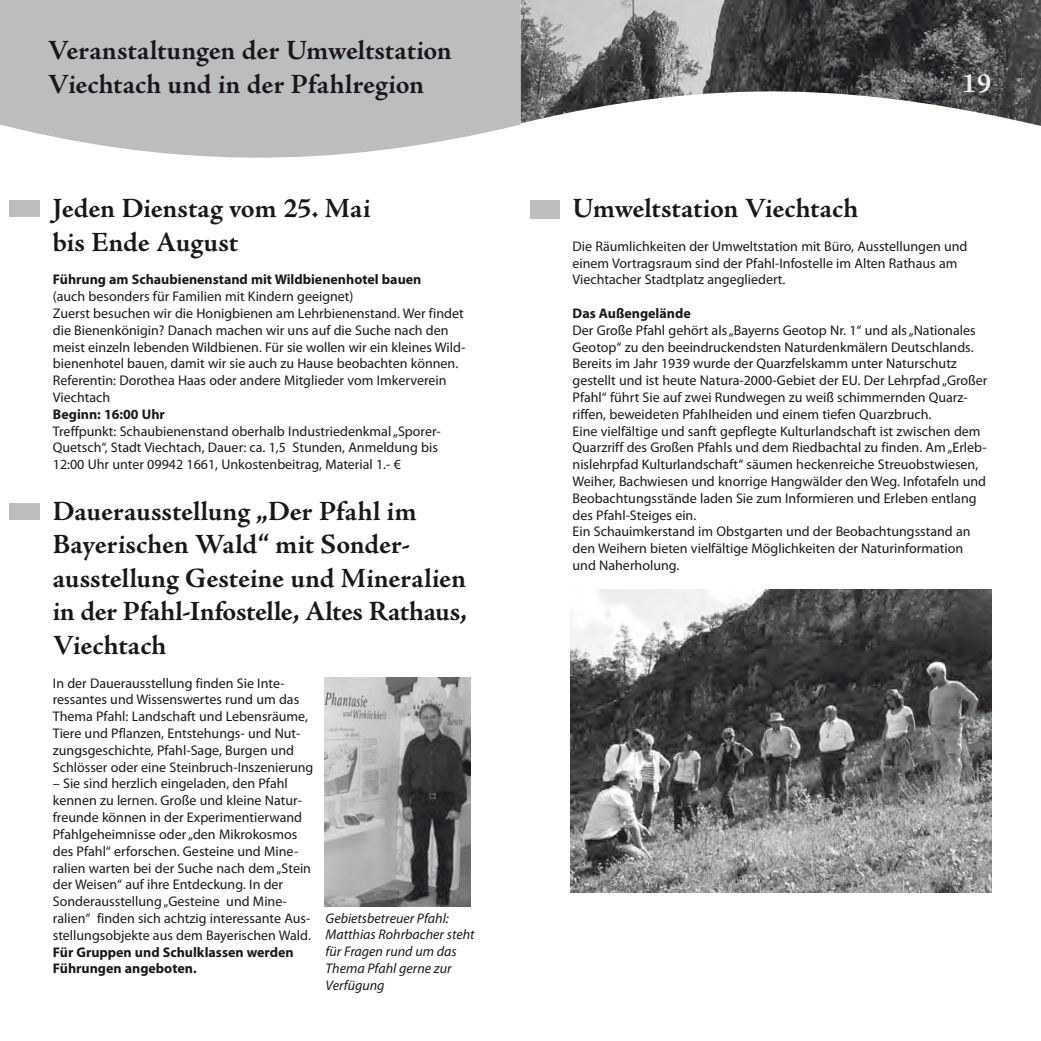
<style>
.page{position:relative;width:1041px;height:1041px;background:#fff}
.page>*{position:absolute;margin:0;border:0;box-sizing:border-box;transform-origin:0 0}
.t1{font:700 28px/33.6px "Adobe Jenson Pro";color:#1a171c}
.t2{font:700 28px "Adobe Jenson Pro";color:#ededee}
.t3{font:14px/16.8px "Myriad Pro";color:#1a171c}
.t4{font:700 14px/16.8px "Myriad Pro";color:#1a171c}
.t5{font:italic 14px/16.8px "Myriad Pro";color:#1a171c}
</style>
<div class="page">
<img style="left:520px;top:0;width:521px;height:126px">
<svg style="left:0;top:0;width:520px;height:158px;background:#c0c1c3"></svg>
<div style="left:530px;top:200px;width:30px;height:19px;background:#bcbdbf"></div>
<div style="left:9px;top:200px;width:30px;height:17px;background:#bcbdbf"></div>
<div style="left:9px;top:503px;width:30px;height:17px;background:#bcbdbf"></div>
<img style="left:570px;top:590px;width:421px;height:302px">
<img style="left:324px;top:677px;width:147px;height:229px">
<h1 class="t1" style="left:48px;top:36px;width:405px">Veranstaltungen der Umweltstation<br>Viechtach und in der Pfahlregion</h1>
<h1 class="t1" style="left:53px;top:194px;width:319px">Jeden Dienstag vom 25. Mai bis Ende August</h1>
<p class="t4" style="left:53px;top:273px;width:370px">Führung am Schaubienenstand mit Wildbienenhotel bauen</p>
<p class="t3" style="left:53px;top:289px;width:414px">(auch besonders für Familien mit Kindern geeignet)<br>Zuerst besuchen wir die Honigbienen am Lehrbienenstand. Wer findet die Bienenkönigin? Danach machen wir uns auf die Suche nach den meist einzeln lebenden Wildbienen. Für sie wollen wir ein kleines Wild&shy;bienenhotel bauen, damit wir sie auch zu Hause beobachten können.<br>Referentin: Dorothea Haas oder andere Mitglieder vom Imkerverein Viechtach</p>
<p class="t4" style="left:53px;top:407px;width:114px">Beginn: 16:00 Uhr</p>
<p class="t3" style="left:53px;top:424px;width:389px">Treffpunkt: Schaubienenstand oberhalb Industriedenkmal „Sporer-<br>Quetsch“, Stadt Viechtach, Dauer: ca. 1,5 Stunden, Anmeldung bis<br>12:00 Uhr unter 09942 1661, Unkostenbeitrag, Material 1.- €</p>
<h1 class="t1" style="left:53px;top:496px;width:415px">Dauerausstellung „Der Pfahl im<br>Bayerischen Wald“ mit Sonder&shy;ausstellung Gesteine und Mineralien in der Pfahl-Infostelle, Altes Rathaus,<br>Viechtach</h1>
<p class="t3" style="left:53px;top:676px;width:262px">In der Dauerausstellung finden Sie Inte&shy;ressantes und Wissenswertes rund um das Thema Pfahl: Landschaft und Lebensräume, Tiere und Pflanzen, Entstehungs- und Nut&shy;zungsgeschichte, Pfahl-Sage, Burgen und Schlösser oder eine Steinbruch-Inszenierung</p>
<p class="t3" style="left:53px;top:777px;width:260px">– Sie sind herzlich eingeladen, den Pfahl kennen zu lernen. Große und kleine Natur&shy;freunde können in der Experimentierwand Pfahlgeheimnisse oder „den Mikrokosmos des Pfahl“ erforschen. Gesteine und Mine&shy;ralien warten bei der Suche nach dem „Stein der Weisen“ auf ihre Entdeckung. In der Sonderausstellung „Gesteine und Mine&shy;ralien“ finden sich achtzig interessante Aus&shy;stellungsobjekte aus dem Bayerischen Wald.</p>
<p class="t4" style="left:53px;top:945px;width:242px">Für Gruppen und Schulklassen werden<br>Führungen angeboten.</p>
<p class="t5" style="left:326px;top:911px;width:150px">Gebietsbetreuer Pfahl:<br>Matthias Rohrbacher steht für Fragen rund um das<br>Thema Pfahl gerne zur<br>Verfügung</p>
<h1 class="t2" style="left:962px;top:72px;width:31px">19</h1>
<h1 class="t1" style="left:572px;top:194px;width:287px">Umweltstation Viechtach</h1>
<p class="t3" style="left:572px;top:239px;width:396px">Die Räumlichkeiten der Umweltstation mit Büro, Ausstellungen und einem Vortragsraum sind der Pfahl-Infostelle im Alten Rathaus am<br>Viechtacher Stadtplatz angegliedert.</p>
<p class="t4" style="left:572px;top:306px;width:120px">Das Außengelände</p>
<p class="t3" style="left:572px;top:323px;width:416px">Der Große Pfahl gehört als „Bayerns Geotop Nr. 1“ und als „Nationales Geotop“ zu den beeindruckendsten Naturdenkmälern Deutschlands.<br>Bereits im Jahr 1939 wurde der Quarzfelskamm unter Naturschutz gestellt und ist heute Natura-2000-Gebiet der EU. Der Lehrpfad „Großer Pfahl“ führt Sie auf zwei Rundwegen zu weiß schimmernden Quarz&shy;riffen, beweideten Pfahlheiden und einem tiefen Quarzbruch.<br>Eine vielfältige und sanft gepflegte Kulturlandschaft ist zwischen dem Quarzriff des Großen Pfahls und dem Riedbachtal zu finden. Am „Erleb&shy;nislehrpfad Kulturlandschaft“ säumen heckenreiche Streuobstwiesen, Weiher, Bachwiesen und knorrige Hangwälder den Weg. Infotafeln und Beobachtungsstände laden Sie zum Informieren und Erleben entlang des Pfahl-Steiges ein.<br>Ein Schauimkerstand im Obstgarten und der Beobachtungsstand an den Weihern bieten vielfältige Möglichkeiten der Naturinformation und Naherholung.</p>
</div>
